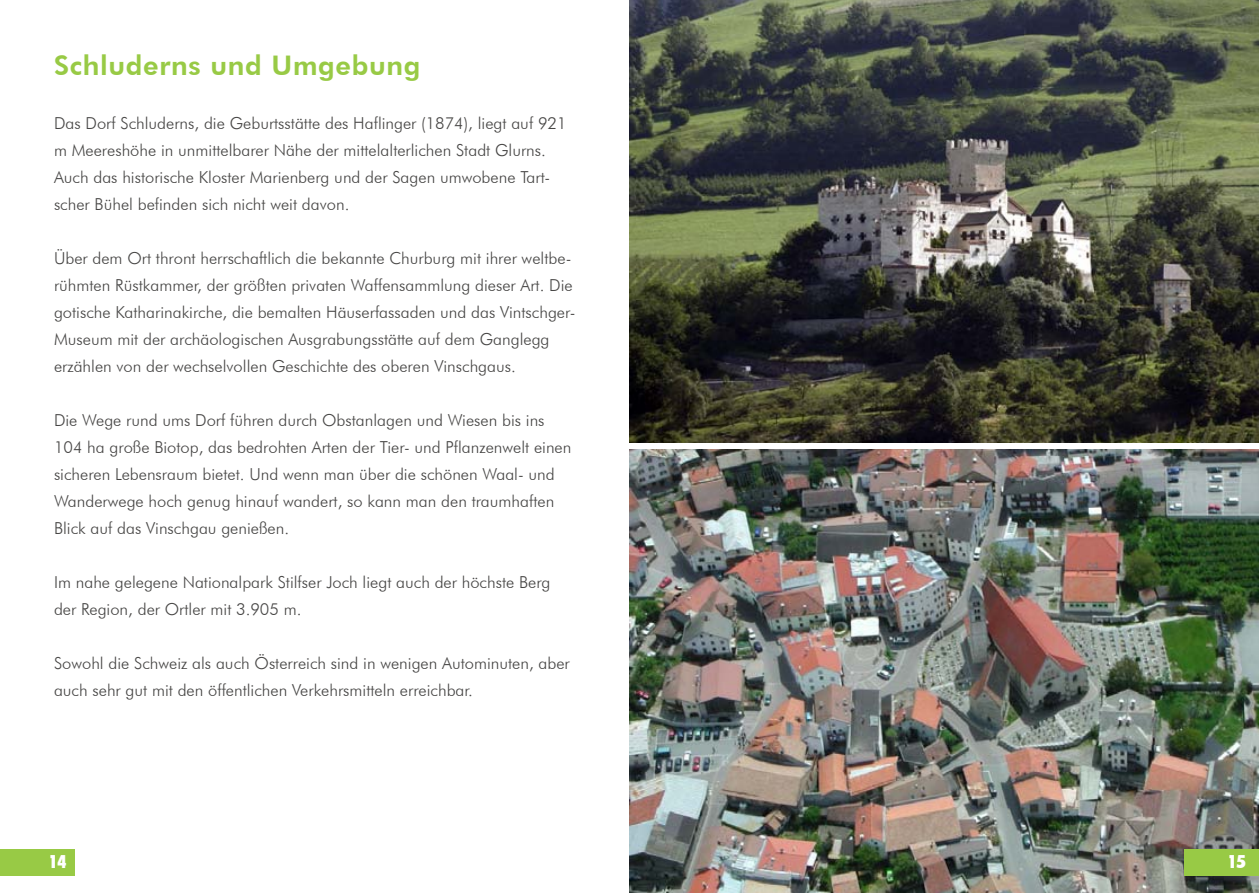
<style>
.page{position:relative;width:1259px;height:893px;background:#fff}
.page>*{position:absolute;margin:0;border:0;box-sizing:border-box;transform-origin:0 0}
.t1{font:800 27px "Futura BT";letter-spacing:.025em;color:#98ca45}
.t2{font:900 condensed 18px "Futura BT";color:#fff}
.t3{font:900 condensed 18px "Futura BT";color:#fffffe}
.t4{font:300 16.5px/27px "Futura BT";color:#464544}
</style>
<div class="page">
<div style="left:0;top:849px;width:74px;height:27px;background:#98ca45"></div>
<img style="left:629px;top:450px;width:630px;height:443px">
<img style="left:629px;top:0;width:630px;height:442px">
<div style="left:1184px;top:849px;width:75px;height:27px;background:#98ca45"></div>
<h1 class="t1" style="left:54px;top:49px;width:368px">Schluderns und Umgebung</h1>
<p class="t4" style="left:54px;top:109px;width:514px">Das Dorf Schluderns, die Geburtsstätte des Haflinger (1874), liegt auf 921 m Meereshöhe in unmittelbarer Nähe der mittelalterlichen Stadt Glurns.<br>Auch das historische Kloster Marienberg und der Sagen umwobene Tart&shy;scher Bühel befinden sich nicht weit davon.</p>
<p class="t4" style="left:54px;top:244px;width:523px">Über dem Ort thront herrschaftlich die bekannte Churburg mit ihrer weltbe&shy;rühmten Rüstkammer, der größten privaten Waffensammlung dieser Art. Die gotische Katharinakirche, die bemalten Häuserfassaden und das Vintschger-Museum mit der archäologischen Ausgrabungsstätte auf dem Ganglegg erzählen von der wechselvollen Geschichte des oberen Vinschgaus.</p>
<p class="t4" style="left:54px;top:406px;width:519px">Die Wege rund ums Dorf führen durch Obstanlagen und Wiesen bis ins 104 ha große Biotop, das bedrohten Arten der Tier- und Pflanzenwelt einen sicheren Lebensraum bietet. Und wenn man über die schönen Waal- und Wanderwege hoch genug hinauf wandert, so kann man den traumhaften Blick auf das Vinschgau genießen.</p>
<p class="t4" style="left:54px;top:568px;width:498px">Im nahe gelegene Nationalpark Stilfser Joch liegt auch der höchste Berg der Region, der Ortler mit 3.905 m.</p>
<p class="t4" style="left:54px;top:649px;width:517px">Sowohl die Schweiz als auch Österreich sind in wenigen Autominuten, aber auch sehr gut mit den öffentlichen Verkehrsmitteln erreichbar.</p>
<p class="t2" style="left:49px;top:851px;width:19px">14</p>
<p class="t3" style="left:1228px;top:851px;width:19px">15</p>
</div>
